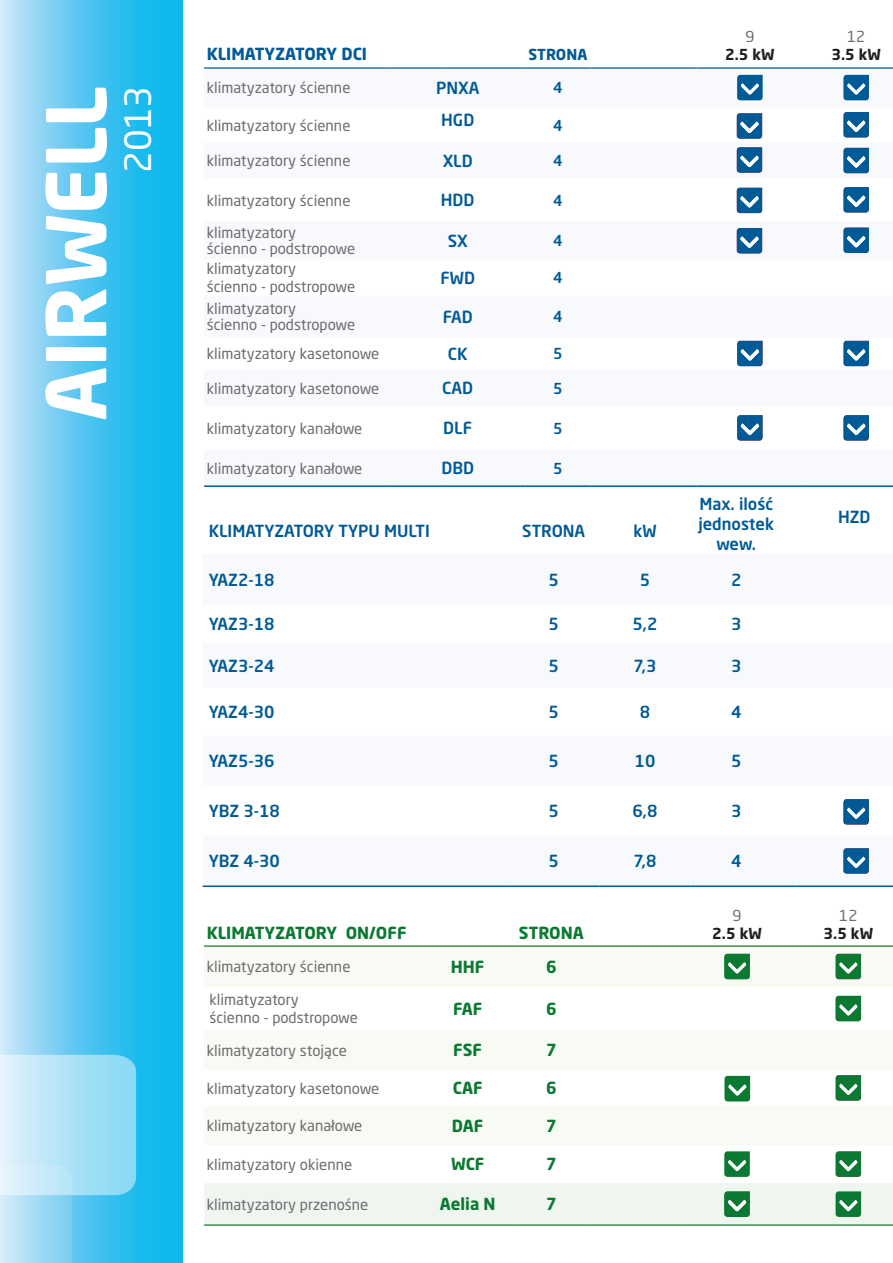
<style>
.page{position:relative;width:893px;height:1263px;background:#fff}
.page>*{position:absolute;margin:0;border:0;box-sizing:border-box;transform-origin:0 0}
.t1{font:700 81px "Neo Sans Pro";color:#fff}
.t2{font:36px "Neo Sans Pro";color:#fff}
.t3{font:500 16.5px/19.8px "Neo Sans Pro";color:#005a96;text-align:center}
.t4{font:700 16.5px "Neo Sans Pro";color:#0b7931}
.t5{font:700 16.5px "Neo Sans Pro";color:#005a96}
.t6{font:15px "Neo Sans Pro";color:#6c6d70}
.t7{font:700 15px "Neo Sans Pro";color:#231f20}
.t8{font:500 15px "Neo Sans Pro";color:#005a96}
.t9{font:700 15px "Neo Sans Pro";color:#005a96}
</style>
<div class="page">
<svg style="left:0;top:0;width:183px;height:1263px;background:#54c7f1"></svg>
<svg style="left:0;top:1055px;width:136px;height:208px;background:#9eddf6"></svg>
<hr style="left:204px;top:67px;width:186px;height:2px;background:#2e6fa7">
<hr style="left:390px;top:67px;width:51px;height:2px;background:#2e6fa7">
<hr style="left:441px;top:67px;width:84px;height:2px;background:#2e6fa7">
<hr style="left:525px;top:67px;width:65px;height:2px;background:#2e6fa7">
<hr style="left:590px;top:67px;width:107px;height:2px;background:#2e6fa7">
<hr style="left:697px;top:67px;width:106px;height:2px;background:#2e6fa7">
<hr style="left:803px;top:67px;width:90px;height:2px;background:#2e6fa7">
<hr style="left:204px;top:485px;width:186px;height:2px;background:#005a96">
<hr style="left:390px;top:485px;width:51px;height:2px;background:#005a96">
<hr style="left:441px;top:485px;width:84px;height:2px;background:#005a96">
<hr style="left:525px;top:485px;width:65px;height:2px;background:#005a96">
<hr style="left:697px;top:485px;width:106px;height:2px;background:#005a96">
<hr style="left:803px;top:485px;width:90px;height:2px;background:#005a96">
<hr style="left:590px;top:485px;width:107px;height:2px;background:#005a96">
<svg style="left:737px;top:75px;width:26px;height:25px"></svg>
<svg style="left:843px;top:75px;width:26px;height:25px"></svg>
<svg style="left:843px;top:187px;width:26px;height:26px"></svg>
<svg style="left:843px;top:227px;width:26px;height:26px"></svg>
<svg style="left:737px;top:341px;width:26px;height:25px"></svg>
<svg style="left:843px;top:341px;width:26px;height:25px"></svg>
<svg style="left:737px;top:415px;width:26px;height:26px"></svg>
<svg style="left:843px;top:415px;width:26px;height:26px"></svg>
<svg style="left:204px;top:947px;width:689px;height:198px;fill:#f8fbf3"></svg>
<hr style="left:204px;top:945px;width:217px;height:2px;background:#408c4c">
<hr style="left:421px;top:945px;width:93px;height:2px;background:#408c4c">
<hr style="left:514px;top:945px;width:74px;height:2px;background:#408c4c">
<hr style="left:588px;top:945px;width:95px;height:2px;background:#408c4c">
<hr style="left:683px;top:945px;width:108px;height:2px;background:#408c4c">
<hr style="left:791px;top:945px;width:102px;height:2px;background:#408c4c">
<hr style="left:204px;top:1224px;width:217px;height:2px;background:#408c4c">
<hr style="left:421px;top:1224px;width:93px;height:2px;background:#408c4c">
<hr style="left:514px;top:1224px;width:74px;height:2px;background:#408c4c">
<hr style="left:588px;top:1224px;width:95px;height:2px;background:#408c4c">
<hr style="left:683px;top:1224px;width:108px;height:2px;background:#408c4c">
<hr style="left:791px;top:1224px;width:102px;height:2px;background:#408c4c">
<svg style="left:724px;top:954px;width:26px;height:25px"></svg>
<svg style="left:836px;top:954px;width:25px;height:25px"></svg>
<div style="left:207px;top:990px;width:186px;height:36px;background:#fff"></div>
<svg style="left:836px;top:996px;width:25px;height:25px"></svg>
<svg style="left:836px;top:1075px;width:25px;height:26px"></svg>
<svg style="left:724px;top:1151px;width:26px;height:26px"></svg>
<svg style="left:836px;top:1151px;width:25px;height:26px"></svg>
<svg style="left:204px;top:1183px;width:689px;height:42px"></svg>
<svg style="left:782px;top:885px;width:13px;height:2px"></svg>
<hr style="left:795px;top:885px;width:98px;height:2px;background:#005a96">
<hr style="left:203px;top:885px;width:305px;height:2px;background:#005a96">
<hr style="left:508px;top:885px;width:91px;height:2px;background:#005a96">
<hr style="left:599px;top:885px;width:92px;height:2px;background:#005a96">
<hr style="left:691px;top:885px;width:91px;height:2px;background:#005a96">
<svg style="left:736px;top:112px;width:133px;height:61px"></svg>
<svg style="left:725px;top:1076px;width:25px;height:25px"></svg>
<svg style="left:843px;top:799px;width:26px;height:26px"></svg>
<svg style="left:843px;top:848px;width:26px;height:26px"></svg>
<svg style="left:737px;top:188px;width:25px;height:25px"></svg>
<svg style="left:737px;top:228px;width:25px;height:26px"></svg>
<p class="t1" style="left:24px;top:421px;width:336px;rotate:-90deg">AIRWELL</p>
<p class="t2" style="left:116px;top:173px;width:89px;rotate:-90deg">2013</p>
<p class="t5" style="left:207px;top:44px;width:162px">KLIMATYZATORY DCI</p>
<p class="t9" style="left:528px;top:45px;width:60px">STRONA</p>
<p class="t6" style="left:207px;top:79px;width:145px">klimatyzatory ścienne</p>
<p class="t3" style="left:436px;top:78px;width:45px">PNXA</p>
<p class="t8" style="left:553px;top:78px;width:11px">4</p>
<p class="t6" style="left:207px;top:116px;width:145px">klimatyzatory ścienne</p>
<p class="t3" style="left:441px;top:109px;width:35px">HGD</p>
<p class="t8" style="left:553px;top:116px;width:11px">4</p>
<p class="t6" style="left:207px;top:152px;width:145px">klimatyzatory ścienne</p>
<p class="t3" style="left:443px;top:150px;width:31px">XLD</p>
<p class="t8" style="left:553px;top:151px;width:11px">4</p>
<p class="t6" style="left:207px;top:191px;width:145px">klimatyzatory ścienne</p>
<p class="t3" style="left:441px;top:190px;width:35px">HDD</p>
<p class="t8" style="left:553px;top:191px;width:11px">4</p>
<p class="t6" style="left:207px;top:223px;width:91px">klimatyzatory</p>
<p class="t6" style="left:207px;top:240px;width:150px">ścienno - podstropowe</p>
<p class="t3" style="left:448px;top:230px;width:22px">SX</p>
<p class="t8" style="left:553px;top:231px;width:11px">4</p>
<p class="t6" style="left:207px;top:259px;width:91px">klimatyzatory</p>
<p class="t6" style="left:207px;top:277px;width:150px">ścienno - podstropowe</p>
<p class="t6" style="left:207px;top:299px;width:91px">klimatyzatory</p>
<p class="t6" style="left:207px;top:316px;width:150px">ścienno - podstropowe</p>
<p class="t3" style="left:440px;top:267px;width:36px">FWD</p>
<p class="t8" style="left:553px;top:268px;width:11px">4</p>
<p class="t3" style="left:443px;top:306px;width:32px">FAD</p>
<p class="t8" style="left:553px;top:307px;width:11px">4</p>
<p class="t6" style="left:207px;top:344px;width:174px">klimatyzatory kasetonowe</p>
<p class="t3" style="left:448px;top:343px;width:21px">CK</p>
<p class="t8" style="left:553px;top:344px;width:11px">5</p>
<p class="t6" style="left:207px;top:379px;width:174px">klimatyzatory kasetonowe</p>
<p class="t3" style="left:442px;top:378px;width:32px">CAD</p>
<p class="t8" style="left:553px;top:379px;width:11px">5</p>
<p class="t6" style="left:207px;top:419px;width:157px">klimatyzatory kanałowe</p>
<p class="t3" style="left:443px;top:418px;width:31px">DLF</p>
<p class="t8" style="left:553px;top:419px;width:11px">5</p>
<p class="t6" style="left:207px;top:459px;width:157px">klimatyzatory kanałowe</p>
<p class="t3" style="left:441px;top:458px;width:34px">DBD</p>
<p class="t8" style="left:553px;top:459px;width:11px">5</p>
<p class="t3" style="left:209px;top:520px;width:223px">KLIMATYZATORY TYPU MULTI</p>
<p class="t3" style="left:522px;top:520px;width:65px">STRONA</p>
<p class="t3" style="left:633px;top:520px;width:25px">kW</p>
<p class="t6" style="left:745px;top:28px;width:11px">9</p>
<p class="t7" style="left:725px;top:45px;width:51px">2.5 kW</p>
<p class="t3" style="left:699px;top:494px;width:75px">Max. ilość</p>
<p class="t3" style="left:698px;top:513px;width:77px">jednostek wew.</p>
<p class="t3" style="left:209px;top:569px;width:67px">YAZ2-18</p>
<p class="t3" style="left:549px;top:569px;width:12px">5</p>
<p class="t3" style="left:640px;top:569px;width:12px">5</p>
<p class="t3" style="left:731px;top:569px;width:12px">2</p>
<p class="t3" style="left:209px;top:614px;width:67px">YAZ3-18</p>
<p class="t3" style="left:549px;top:614px;width:12px">5</p>
<p class="t3" style="left:632px;top:614px;width:27px">5,2</p>
<p class="t3" style="left:731px;top:614px;width:12px">3</p>
<p class="t3" style="left:209px;top:655px;width:67px">YAZ3-24</p>
<p class="t3" style="left:549px;top:655px;width:12px">5</p>
<p class="t3" style="left:633px;top:655px;width:24px">7,3</p>
<p class="t3" style="left:731px;top:655px;width:12px">3</p>
<p class="t3" style="left:209px;top:701px;width:67px">YAZ4-30</p>
<p class="t3" style="left:549px;top:701px;width:12px">5</p>
<p class="t3" style="left:640px;top:701px;width:12px">8</p>
<p class="t3" style="left:731px;top:701px;width:12px">4</p>
<p class="t3" style="left:209px;top:750px;width:67px">YAZ5-36</p>
<p class="t3" style="left:549px;top:750px;width:12px">5</p>
<p class="t3" style="left:635px;top:750px;width:22px">10</p>
<p class="t3" style="left:731px;top:750px;width:12px">5</p>
<p class="t3" style="left:209px;top:801px;width:73px">YBZ 3-18</p>
<p class="t3" style="left:549px;top:801px;width:12px">5</p>
<p class="t3" style="left:632px;top:801px;width:27px">6,8</p>
<p class="t3" style="left:731px;top:801px;width:12px">3</p>
<p class="t3" style="left:209px;top:851px;width:73px">YBZ 4-30</p>
<p class="t3" style="left:549px;top:851px;width:12px">5</p>
<p class="t3" style="left:633px;top:851px;width:24px">7,8</p>
<p class="t3" style="left:731px;top:851px;width:12px">4</p>
<p class="t4" style="left:207px;top:922px;width:201px">KLIMATYZATORY ON/OFF</p>
<p class="t4" style="left:519px;top:922px;width:66px">STRONA</p>
<p class="t6" style="left:207px;top:957px;width:145px">klimatyzatory ścienne</p>
<p class="t4" style="left:451px;top:956px;width:35px">HHF</p>
<p class="t4" style="left:546px;top:956px;width:12px">6</p>
<p class="t6" style="left:209px;top:990px;width:91px">klimatyzatory</p>
<p class="t6" style="left:209px;top:1008px;width:150px">ścienno - podstropowe</p>
<p class="t4" style="left:453px;top:998px;width:31px">FAF</p>
<p class="t4" style="left:546px;top:998px;width:12px">6</p>
<p class="t6" style="left:207px;top:1041px;width:142px">klimatyzatory stojące</p>
<p class="t4" style="left:453px;top:1039px;width:30px">FSF</p>
<p class="t4" style="left:546px;top:1039px;width:12px">7</p>
<p class="t6" style="left:207px;top:1079px;width:174px">klimatyzatory kasetonowe</p>
<p class="t4" style="left:453px;top:1077px;width:31px">CAF</p>
<p class="t4" style="left:546px;top:1077px;width:12px">6</p>
<p class="t6" style="left:207px;top:1116px;width:157px">klimatyzatory kanałowe</p>
<p class="t4" style="left:452px;top:1115px;width:33px">DAF</p>
<p class="t4" style="left:546px;top:1115px;width:12px">7</p>
<p class="t6" style="left:207px;top:1155px;width:147px">klimatyzatory okienne</p>
<p class="t4" style="left:451px;top:1154px;width:35px">WCF</p>
<p class="t4" style="left:546px;top:1154px;width:12px">7</p>
<p class="t6" style="left:207px;top:1195px;width:163px">klimatyzatory przenośne</p>
<p class="t4" style="left:440px;top:1194px;width:57px">Aelia N</p>
<p class="t4" style="left:546px;top:1194px;width:12px">7</p>
<p class="t6" style="left:732px;top:906px;width:11px">9</p>
<p class="t7" style="left:712px;top:923px;width:51px">2.5 kW</p>
<p class="t6" style="left:847px;top:28px;width:20px">12</p>
<p class="t7" style="left:831px;top:45px;width:51px">3.5 kW</p>
<p class="t3" style="left:838px;top:506px;width:34px">HZD</p>
<p class="t6" style="left:839px;top:906px;width:20px">12</p>
<p class="t7" style="left:824px;top:923px;width:51px">3.5 kW</p>
</div>
